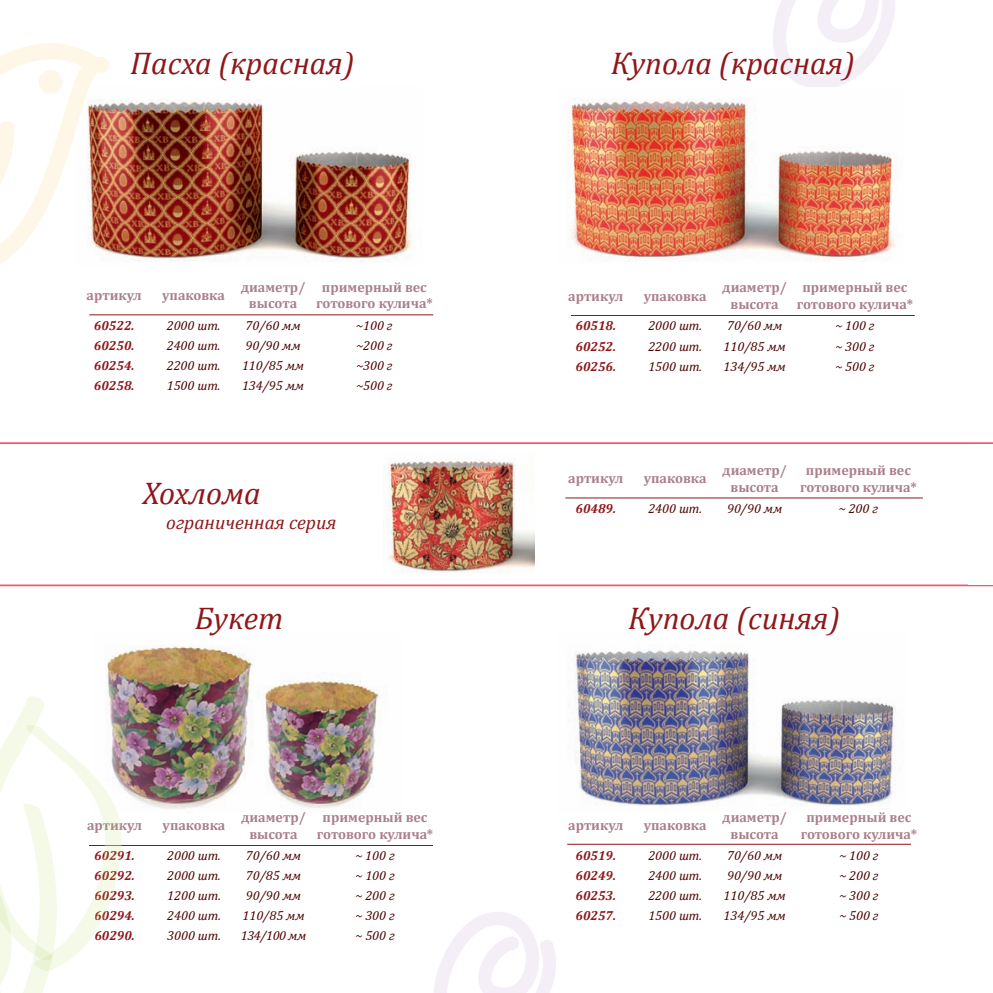
<style>
.page{position:relative;width:993px;height:993px;background:#fff}
.page>*{position:absolute;margin:0;border:0;box-sizing:border-box;transform-origin:0 0}
.t1{font:italic 31.5px "Cambria";color:#8f171a}
.t2{font:italic 19.25px "Cambria";color:#8f171a}
.t3{font:700 14px/16.8px "Cambria";color:#aa7f8b;text-align:center}
.t4{font:700 14px "Cambria";color:#aa8886}
.t5{font:italic 13.12px "Cambria";color:#4d0300}
.t6{font:italic 700 13.12px "Cambria";color:#8f171a}
.t7{font:italic 700 13.12px/20.1px "Cambria";color:#93301d;text-align:justify}
</style>
<div class="page">
<hr style="left:89px;top:314px;width:344px;height:1px;background:#8f171a">
<hr style="left:570px;top:315px;width:344px;height:1px;background:#8f171a">
<hr style="left:89px;top:844px;width:344px;height:1px;background:#8f171a">
<hr style="left:567px;top:843px;width:343px;height:1px;background:#8f171a">
<svg style="left:773px;top:0;width:122px;height:87px"></svg>
<svg style="left:434px;top:912px;width:122px;height:80px"></svg>
<img style="left:574px;top:650px;width:323px;height:156px">
<img style="left:106px;top:646px;width:274px;height:163px">
<img style="left:567px;top:98px;width:329px;height:163px">
<img style="left:109px;top:100px;width:303px;height:162px">
<svg style="left:0;top:43px;width:109px;height:221px"></svg>
<svg style="left:0;top:442px;width:992px;height:144px"></svg>
<hr style="left:565px;top:497px;width:357px;height:1px;background:#8f171a">
<img style="left:383px;top:453px;width:151px;height:121px">
<svg style="left:0;top:696px;width:121px;height:296px"></svg>
<div style="left:967px;top:444px;width:25px;height:140px;background:#fff"></div>
<h1 class="t1" style="left:130px;top:41px;width:226px">Пасха (красная)</h1>
<h1 class="t1" style="left:610px;top:41px;width:246px">Купола (красная)</h1>
<p class="t3" style="left:87px;top:286px;width:57px">артикул</p>
<p class="t3" style="left:162px;top:286px;width:64px">упаковка</p>
<p class="t3" style="left:240px;top:278px;width:66px">диаметр/ высота</p>
<p class="t3" style="left:316px;top:278px;width:118px">примерный вес готового кулича*</p>
<p class="t6" style="left:94px;top:316px;width:42px">60522.</p>
<p class="t5" style="left:167px;top:316px;width:55px">2000 шт.</p>
<p class="t5" style="left:245px;top:316px;width:57px">70/60 мм</p>
<p class="t5" style="left:356px;top:316px;width:38px">~100 г</p>
<p class="t6" style="left:94px;top:336px;width:42px">60250.</p>
<p class="t5" style="left:167px;top:336px;width:55px">2400 шт.</p>
<p class="t5" style="left:245px;top:336px;width:57px">90/90 мм</p>
<p class="t5" style="left:356px;top:336px;width:38px">~200 г</p>
<p class="t6" style="left:94px;top:356px;width:42px">60254.</p>
<p class="t5" style="left:167px;top:356px;width:55px">2200 шт.</p>
<p class="t5" style="left:242px;top:356px;width:64px">110/85 мм</p>
<p class="t5" style="left:356px;top:356px;width:38px">~300 г</p>
<p class="t6" style="left:94px;top:376px;width:42px">60258.</p>
<p class="t5" style="left:167px;top:376px;width:55px">1500 шт.</p>
<p class="t5" style="left:242px;top:376px;width:64px">134/95 мм</p>
<p class="t5" style="left:356px;top:376px;width:38px">~500 г</p>
<h1 class="t1" style="left:143px;top:470px;width:120px">Хохлома</h1>
<h2 class="t2" style="left:166px;top:509px;width:171px">ограниченная серия</h2>
<p class="t3" style="left:568px;top:287px;width:57px">артикул</p>
<p class="t3" style="left:643px;top:287px;width:64px">упаковка</p>
<p class="t3" style="left:722px;top:279px;width:66px">диаметр/ высота</p>
<p class="t3" style="left:796px;top:279px;width:118px">примерный вес готового кулича*</p>
<p class="t6" style="left:575px;top:316px;width:42px">60518.</p>
<p class="t5" style="left:648px;top:316px;width:55px">2000 шт.</p>
<p class="t5" style="left:726px;top:316px;width:57px">70/60 мм</p>
<p class="t5" style="left:835px;top:316px;width:41px">~ 100 г</p>
<p class="t6" style="left:575px;top:337px;width:42px">60252.</p>
<p class="t5" style="left:648px;top:337px;width:55px">2200 шт.</p>
<p class="t5" style="left:723px;top:337px;width:64px">110/85 мм</p>
<p class="t5" style="left:835px;top:337px;width:41px">~ 300 г</p>
<p class="t6" style="left:575px;top:357px;width:42px">60256.</p>
<p class="t5" style="left:648px;top:357px;width:55px">1500 шт.</p>
<p class="t5" style="left:723px;top:357px;width:64px">134/95 мм</p>
<p class="t5" style="left:835px;top:357px;width:41px">~ 500 г</p>
<p class="t3" style="left:568px;top:469px;width:57px">артикул</p>
<p class="t3" style="left:643px;top:469px;width:64px">упаковка</p>
<p class="t3" style="left:722px;top:461px;width:66px">диаметр/ высота</p>
<p class="t3" style="left:799px;top:461px;width:118px">примерный вес готового кулича*</p>
<p class="t6" style="left:575px;top:499px;width:42px">60489.</p>
<p class="t5" style="left:648px;top:499px;width:55px">2400 шт.</p>
<p class="t5" style="left:726px;top:499px;width:57px">90/90 мм</p>
<p class="t5" style="left:838px;top:499px;width:41px">~ 200 г</p>
<h1 class="t1" style="left:195px;top:595px;width:90px">Букет</h1>
<h1 class="t1" style="left:628px;top:596px;width:213px">Купола (синяя)</h1>
<p class="t4" style="left:87px;top:815px;width:57px">артикул</p>
<p class="t7" style="left:94px;top:844px;width:42px">60291.<br>60292.<br>60293.<br>60294.<br>60290.</p>
<p class="t3" style="left:162px;top:816px;width:64px">упаковка</p>
<p class="t3" style="left:241px;top:807px;width:66px">диаметр/ высота</p>
<p class="t3" style="left:317px;top:807px;width:118px">примерный вес готового кулича*</p>
<p class="t5" style="left:167px;top:845px;width:55px">2000 шт.</p>
<p class="t5" style="left:246px;top:845px;width:57px">70/60 мм</p>
<p class="t5" style="left:355px;top:845px;width:41px">~ 100 г</p>
<p class="t5" style="left:167px;top:865px;width:55px">2000 шт.</p>
<p class="t5" style="left:246px;top:865px;width:57px">70/85 мм</p>
<p class="t5" style="left:355px;top:865px;width:41px">~ 100 г</p>
<p class="t5" style="left:167px;top:886px;width:55px">1200 шт.</p>
<p class="t5" style="left:246px;top:886px;width:57px">90/90 мм</p>
<p class="t5" style="left:355px;top:886px;width:41px">~ 200 г</p>
<p class="t5" style="left:167px;top:906px;width:55px">2400 шт.</p>
<p class="t5" style="left:242px;top:906px;width:64px">110/85 мм</p>
<p class="t5" style="left:355px;top:906px;width:41px">~ 300 г</p>
<p class="t5" style="left:167px;top:926px;width:55px">3000 шт.</p>
<p class="t5" style="left:241px;top:926px;width:67px">134/100 мм</p>
<p class="t5" style="left:355px;top:926px;width:41px">~ 500 г</p>
<p class="t3" style="left:568px;top:816px;width:57px">артикул</p>
<p class="t3" style="left:643px;top:816px;width:64px">упаковка</p>
<p class="t3" style="left:722px;top:807px;width:66px">диаметр/ высота</p>
<p class="t3" style="left:800px;top:807px;width:118px">примерный вес готового кулича*</p>
<p class="t6" style="left:575px;top:845px;width:42px">60519.</p>
<p class="t5" style="left:648px;top:845px;width:55px">2000 шт.</p>
<p class="t5" style="left:726px;top:845px;width:57px">70/60 мм</p>
<p class="t5" style="left:839px;top:845px;width:41px">~ 100 г</p>
<p class="t6" style="left:575px;top:865px;width:42px">60249.</p>
<p class="t5" style="left:648px;top:865px;width:55px">2400 шт.</p>
<p class="t5" style="left:726px;top:865px;width:57px">90/90 мм</p>
<p class="t5" style="left:839px;top:865px;width:41px">~ 200 г</p>
<p class="t6" style="left:575px;top:886px;width:42px">60253.</p>
<p class="t5" style="left:648px;top:886px;width:55px">2200 шт.</p>
<p class="t5" style="left:723px;top:886px;width:64px">110/85 мм</p>
<p class="t5" style="left:839px;top:886px;width:41px">~ 300 г</p>
<p class="t6" style="left:575px;top:906px;width:42px">60257.</p>
<p class="t5" style="left:648px;top:906px;width:55px">1500 шт.</p>
<p class="t5" style="left:723px;top:906px;width:64px">134/95 мм</p>
<p class="t5" style="left:839px;top:906px;width:41px">~ 500 г</p>
</div>
